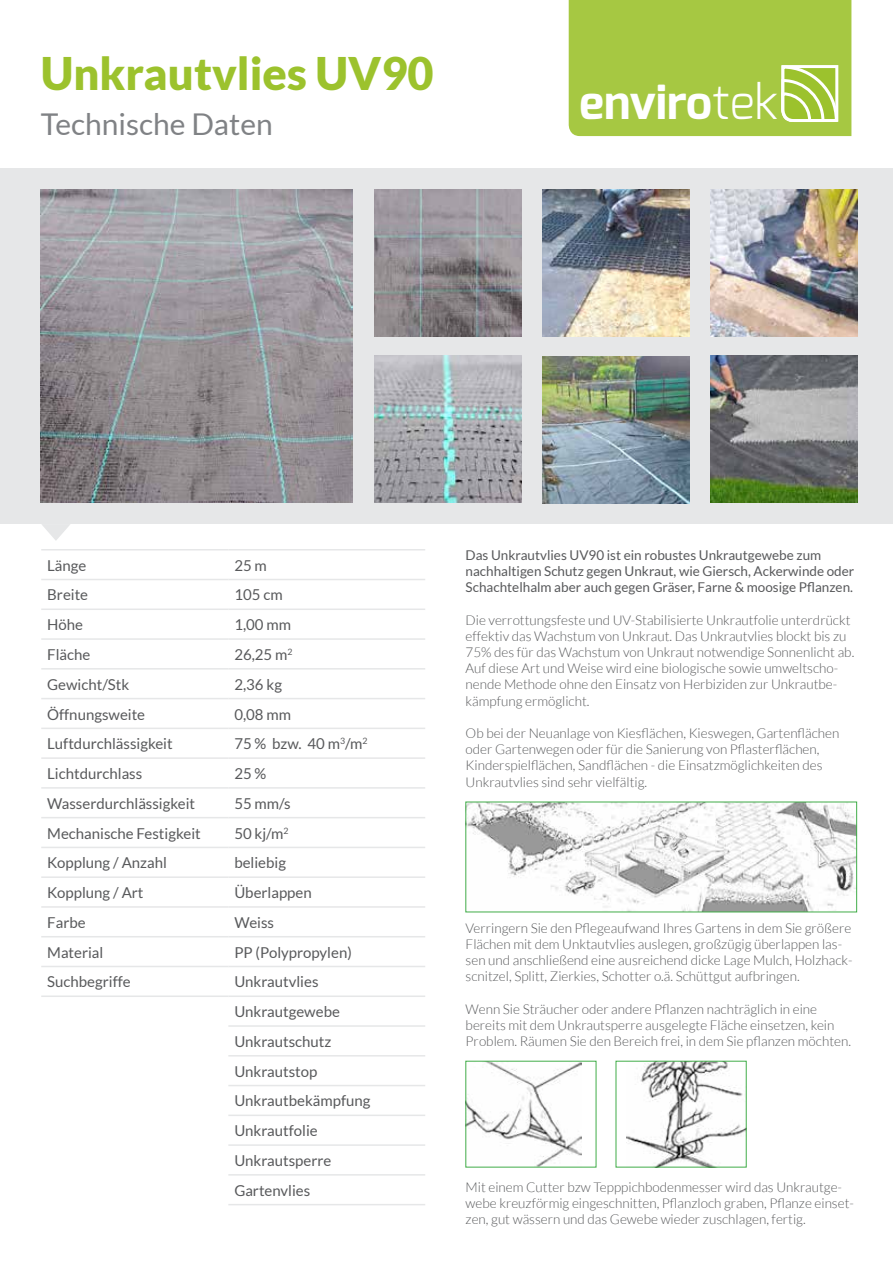
<style>
.page{position:relative;width:893px;height:1263px;background:#fff}
.page>*{position:absolute;margin:0;border:0;box-sizing:border-box;transform-origin:0 0}
.t1{font:700 47.4px "Exo";color:#fff}
.t2{font:900 45px "Lato";color:#9cc22d}
.t3{font:30px "Lato";color:#808285}
.t4{font:15px/29.7px "Lato";color:#58595b}
.t5{font:300 13.5px/16.2px "Lato";color:#58595b}
.t6{font:13.5px/16.2px "Lato";color:#58595b}
.s1{font-weight:300}
</style>
<div class="page">
<div style="left:0;top:168px;width:893px;height:356px;background:#e6e7e8"></div>
<hr style="left:41px;top:549px;width:187px;height:1px;background:#e6e7e8">
<hr style="left:228px;top:549px;width:197px;height:1px;background:#e6e7e8">
<hr style="left:41px;top:579px;width:187px;height:1px;background:#e6e7e8">
<hr style="left:228px;top:579px;width:197px;height:1px;background:#e6e7e8">
<hr style="left:41px;top:608px;width:187px;height:2px;background:#e6e7e8">
<hr style="left:228px;top:608px;width:197px;height:2px;background:#e6e7e8">
<hr style="left:41px;top:638px;width:187px;height:2px;background:#e6e7e8">
<hr style="left:228px;top:638px;width:197px;height:2px;background:#e6e7e8">
<hr style="left:41px;top:668px;width:187px;height:1px;background:#e6e7e8">
<hr style="left:228px;top:668px;width:197px;height:1px;background:#e6e7e8">
<hr style="left:41px;top:698px;width:187px;height:1px;background:#e6e7e8">
<hr style="left:228px;top:698px;width:197px;height:1px;background:#e6e7e8">
<hr style="left:41px;top:728px;width:187px;height:1px;background:#e6e7e8">
<hr style="left:228px;top:728px;width:197px;height:1px;background:#e6e7e8">
<hr style="left:41px;top:757px;width:187px;height:2px;background:#e6e7e8">
<hr style="left:228px;top:757px;width:197px;height:2px;background:#e6e7e8">
<hr style="left:41px;top:787px;width:187px;height:2px;background:#e6e7e8">
<hr style="left:228px;top:787px;width:197px;height:2px;background:#e6e7e8">
<hr style="left:41px;top:817px;width:187px;height:1px;background:#e6e7e8">
<hr style="left:228px;top:817px;width:197px;height:1px;background:#e6e7e8">
<hr style="left:41px;top:847px;width:187px;height:1px;background:#e6e7e8">
<hr style="left:228px;top:847px;width:197px;height:1px;background:#e6e7e8">
<hr style="left:41px;top:876px;width:187px;height:2px;background:#e6e7e8">
<hr style="left:228px;top:876px;width:197px;height:2px;background:#e6e7e8">
<hr style="left:41px;top:906px;width:187px;height:2px;background:#e6e7e8">
<hr style="left:228px;top:906px;width:197px;height:2px;background:#e6e7e8">
<hr style="left:41px;top:936px;width:187px;height:1px;background:#e6e7e8">
<hr style="left:228px;top:936px;width:197px;height:1px;background:#e6e7e8">
<hr style="left:41px;top:966px;width:187px;height:1px;background:#e6e7e8">
<hr style="left:228px;top:966px;width:197px;height:1px;background:#e6e7e8">
<hr style="left:41px;top:995px;width:187px;height:2px;background:#e6e7e8">
<hr style="left:228px;top:995px;width:197px;height:2px;background:#e6e7e8">
<hr style="left:228px;top:1025px;width:197px;height:2px;background:#e6e7e8">
<hr style="left:228px;top:1055px;width:197px;height:1px;background:#e6e7e8">
<hr style="left:228px;top:1085px;width:197px;height:1px;background:#e6e7e8">
<hr style="left:228px;top:1144px;width:197px;height:2px;background:#e6e7e8">
<hr style="left:228px;top:1174px;width:197px;height:1px;background:#e6e7e8">
<hr style="left:228px;top:1204px;width:197px;height:1px;background:#e6e7e8">
<hr style="left:228px;top:1114px;width:197px;height:2px;background:#e6e7e8">
<svg style="left:569px;top:0;width:282px;height:136px;background:#a8c946"></svg>
<img style="left:40px;top:190px;width:313px;height:312px">
<img style="left:374px;top:355px;width:147px;height:147px">
<img style="left:542px;top:356px;width:147px;height:147px">
<img style="left:542px;top:190px;width:147px;height:147px">
<img style="left:374px;top:190px;width:147px;height:147px">
<img style="left:710px;top:355px;width:147px;height:147px">
<img style="left:710px;top:190px;width:147px;height:147px">
<svg style="left:42px;top:524px;width:28px;height:17px"></svg>
<img style="left:468px;top:804px;width:387px;height:106px">
<img style="left:468px;top:1063px;width:113px;height:102px">
<img style="left:627px;top:1063px;width:117px;height:102px">
<div style="left:616px;top:1061px;width:130px;height:106px;border:1px solid #41ad49"></div>
<h2 class="t2" style="left:41px;top:47px;width:394px">Unkrautvlies UV90</h2>
<h3 class="t3" style="left:41px;top:108px;width:233px">Technische Daten</h3>
<h1 class="t1" style="left:579px;top:72px;width:200px">enviro<span class="s1">tek</span></h1>
<p class="t4" style="left:47px;top:550px;width:41px">Länge</p>
<p class="t4" style="left:234px;top:550px;width:34px">25 m</p>
<p class="t4" style="left:47px;top:580px;width:42px">Breite</p>
<p class="t4" style="left:234px;top:580px;width:50px">105 cm</p>
<p class="t4" style="left:47px;top:610px;width:37px">Höhe</p>
<p class="t4" style="left:234px;top:610px;width:58px">1,00 mm</p>
<p class="t4" style="left:47px;top:640px;width:45px">Fläche</p>
<p class="t4" style="left:234px;top:640px;width:60px">26,25 m<sup>2</sup></p>
<p class="t4" style="left:47px;top:669px;width:84px">Gewicht/Stk</p>
<p class="t4" style="left:234px;top:669px;width:49px">2,36 kg</p>
<p class="t4" style="left:47px;top:699px;width:99px">Öffnungsweite</p>
<p class="t4" style="left:234px;top:699px;width:58px">0,08 mm</p>
<p class="t4" style="left:47px;top:729px;width:127px">Luftdurchlässigkeit</p>
<p class="t4" style="left:234px;top:729px;width:135px">75 % bzw. 40 m<sup>3</sup>/m<sup>2</sup></p>
<p class="t4" style="left:47px;top:759px;width:97px">Lichtdurchlass</p>
<p class="t4" style="left:234px;top:759px;width:34px">25 %</p>
<p class="t4" style="left:47px;top:788px;width:149px">Wasserdurchlässigkeit</p>
<p class="t4" style="left:234px;top:788px;width:58px">55 mm/s</p>
<p class="t4" style="left:47px;top:818px;width:155px">Mechanische Festigkeit</p>
<p class="t4" style="left:234px;top:818px;width:56px">50 kj/m<sup>2</sup></p>
<p class="t4" style="left:47px;top:848px;width:121px">Kopplung / Anzahl</p>
<p class="t4" style="left:234px;top:848px;width:53px">beliebig</p>
<p class="t4" style="left:47px;top:878px;width:98px">Kopplung / Art</p>
<p class="t4" style="left:234px;top:878px;width:79px">Überlappen</p>
<p class="t4" style="left:47px;top:907px;width:40px">Farbe</p>
<p class="t4" style="left:234px;top:907px;width:41px">Weiss</p>
<p class="t4" style="left:47px;top:937px;width:58px">Material</p>
<p class="t4" style="left:234px;top:937px;width:119px">PP (Polypropylen)</p>
<p class="t4" style="left:47px;top:967px;width:85px">Suchbegriffe</p>
<p class="t4" style="left:234px;top:967px;width:138px">Unkrautvlies<br>Unkrautgewebe<br>Unkrautschutz<br>Unkrautstop<br>Unkrautbekämpfung<br>Unkrautfolie<br>Unkrautsperre<br>Gartenvlies</p>
<p class="t6" style="left:466px;top:547px;width:390px">Das Unkrautvlies UV90 ist ein robustes Unkrautgewebe zum nachhaltigen Schutz gegen Unkraut, wie Giersch, Ackerwinde oder<br>Schachtelhalm aber auch gegen Gräser, Farne &amp; moosige Pflanzen.</p>
<p class="t5" style="left:466px;top:612px;width:390px">Die verrottungsfeste und UV-Stabilisierte Unkrautfolie unterdrückt effektiv das Wachstum von Unkraut. Das Unkrautvlies blockt bis zu 75% des für das Wachstum von Unkraut notwendige Sonnenlicht ab.<br>Auf diese Art und Weise wird eine biologische sowie umweltscho&shy;nende Methode ohne den Einsatz von Herbiziden zur Unkrautbe&shy;kämpfung ermöglicht.</p>
<p class="t5" style="left:466px;top:725px;width:375px">Ob bei der Neuanlage von Kiesflächen, Kieswegen, Gartenflächen oder Gartenwegen oder für die Sanierung von Pflasterflächen, Kinderspielflächen, Sandflächen - die Einsatzmöglichkeiten des Unkrautvlies sind sehr vielfältig.</p>
<p class="t5" style="left:466px;top:920px;width:388px">Verringern Sie den Pflegeaufwand Ihres Gartens in dem Sie größere Flächen mit dem Unktautvlies auslegen, großzügig überlappen las&shy;sen und anschließend eine ausreichend dicke Lage Mulch, Holzhack&shy;scnitzel, Splitt, Zierkies, Schotter o.ä. Schüttgut aufbringen.</p>
<p class="t5" style="left:466px;top:1001px;width:387px">Wenn Sie Sträucher oder andere Pflanzen nachträglich in eine bereits mit dem Unkrautsperre ausgelegte Fläche einsetzen, kein<br>Problem. Räumen Sie den Bereich frei, in dem Sie pflanzen möchten.</p>
<p class="t5" style="left:466px;top:1179px;width:390px">Mit einem Cutter bzw Tepppichbodenmesser wird das Unkrautge&shy;webe kreuzförmig eingeschnitten, Pflanzloch graben, Pflanze einset&shy;zen, gut wässern und das Gewebe wieder zuschlagen, fertig.</p>
</div>
